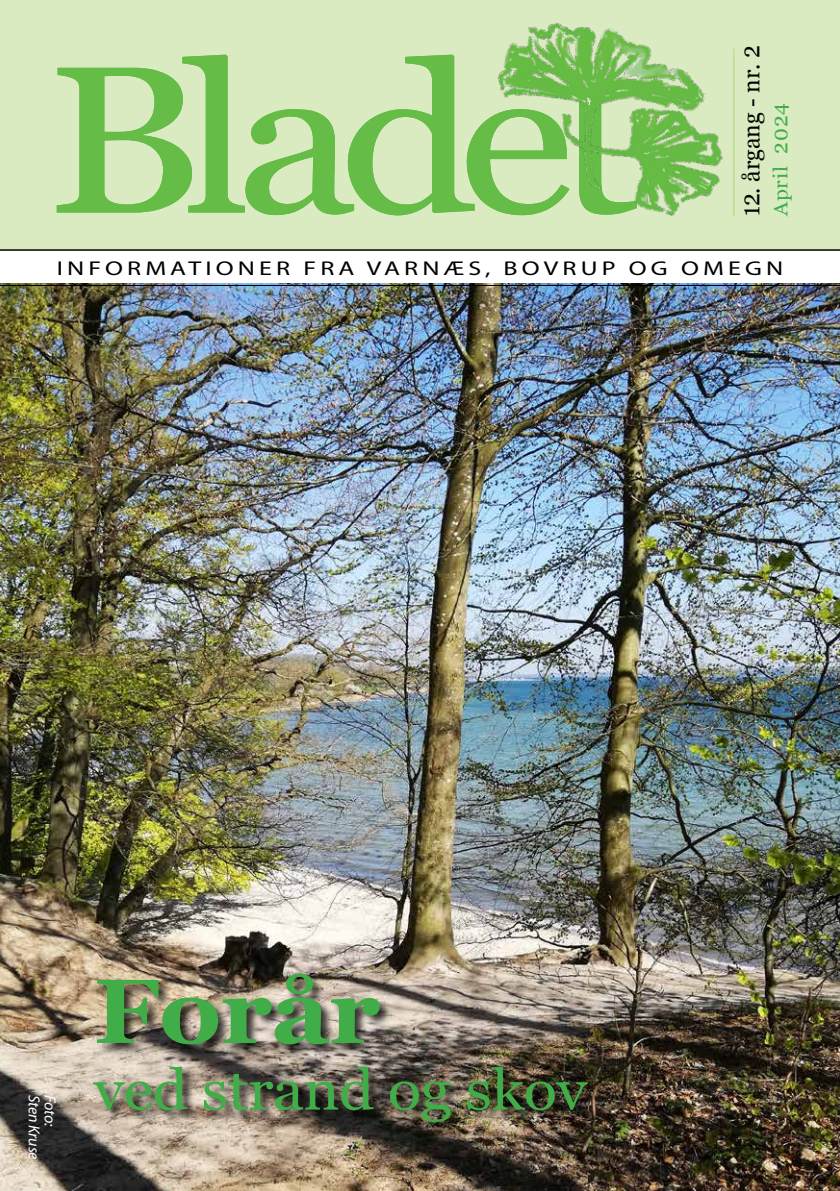
<style>
.page{position:relative;width:840px;height:1191px;background:#fff}
.page>*{position:absolute;margin:0;border:0;box-sizing:border-box;transform-origin:0 0}
.t1{font:700 91px "Georgia";letter-spacing:-.01em;color:#41ad49;scale:1.08 1}
.t2{font:56.8px "Georgia";letter-spacing:-.01em;color:#41ad49;scale:1.08 1}
.t3{font:23.4px "Georgia";color:#000}
.t4{font:20px "Myriad Pro";letter-spacing:.16em;color:#000;scale:1.3 1}
.t5{font:19.8px "Georgia";letter-spacing:.04em;color:#41ad49;scale:1.06 1}
.t6{font:italic 16px "Myriad Pro";letter-spacing:-.01em;color:#fff}
</style>
<div class="page">
<img style="left:0;top:283px;width:839px;height:908px">
<div style="left:0;top:0;width:839px;height:249px;background:#daebc1"></div>
<img style="left:506px;top:23px;width:229px;height:193px">
<hr style="left:0;top:249px;width:839px;height:1px;background:#000">
<hr style="left:0;top:285px;width:839px;height:1px;background:#000">
<svg style="left:57px;top:55px;width:579px;height:160px"></svg>
<hr style="left:733px;top:48px;width:1px;height:167px;background:#b9da89">
<div style="left:93px;top:974px;width:507px;height:160px;background:#000;opacity:.75"></div>
<p class="t3" style="left:737px;top:216px;width:172px;rotate:-90deg">12. årgang - nr. 2</p>
<p class="t5" style="left:769px;top:216px;width:108px;rotate:-90deg">April 2024</p>
<p class="t4" style="left:57px;top:258px;width:560px">INFORMATIONER FRA VARNÆS, BOVRUP OG OMEGN</p>
<p class="t6" style="left:43px;top:1094px;width:66px;rotate:90deg">Sten Kruse</p>
<p class="t6" style="left:59px;top:1094px;width:33px;rotate:90deg">Foto:</p>
<h1 class="t1" style="left:94px;top:953px;width:267px">Forår</h1>
<h2 class="t2" style="left:94px;top:1057px;width:458px">ved strand og skov</h2>
</div>
